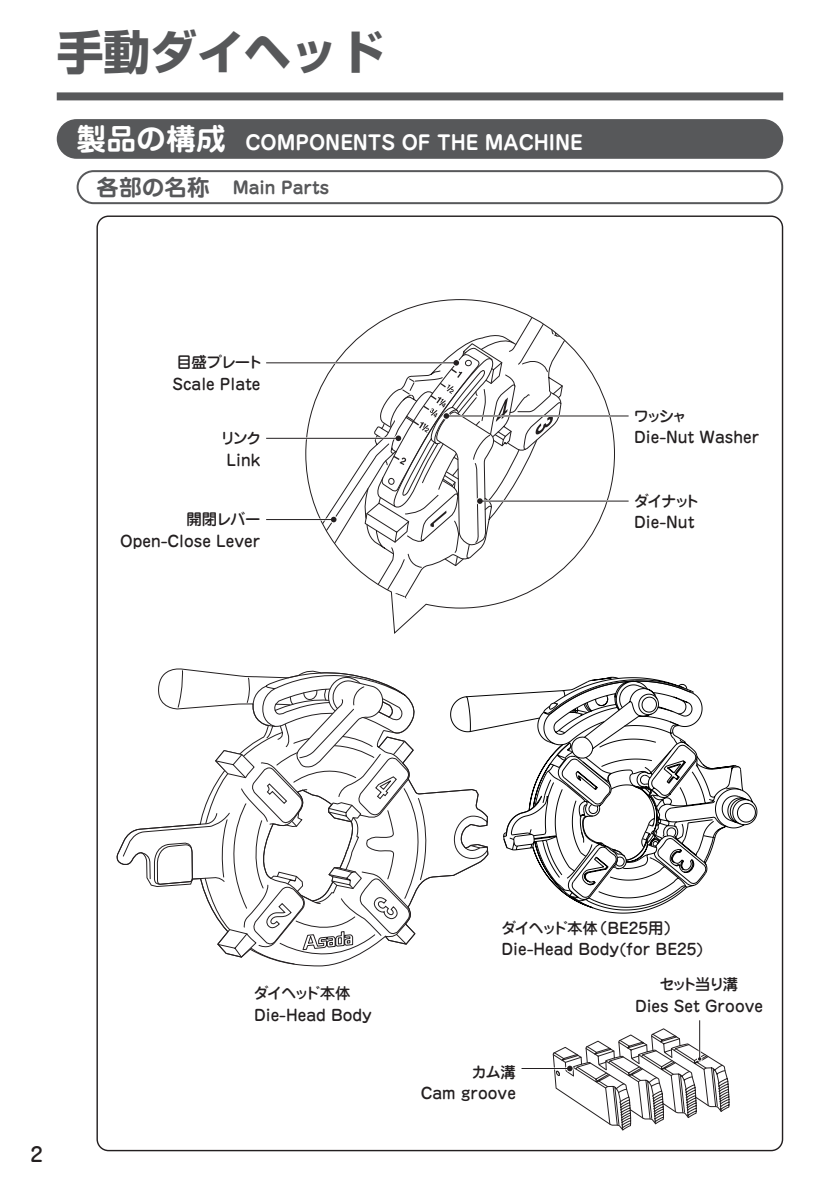
<style>
.page{position:relative;width:840px;height:1191px;background:#fff}
.page>*{position:absolute;margin:0;border:0;box-sizing:border-box;transform-origin:0 0}
.t1{font:700 46.8px "Shin Go Pro";color:#57585a}
.t2{font:700 19.8px "Jun 501 Pro";color:#fff}
.t3{font:500 19.8px "Jun 34 Pro";color:#231f20}
.t4{font:700 17px "Jun 501 Pro";color:#57585a}
.t5{font:15.4px/21.8px "Jun 34 Pro Medium 90 msp RKSJ H";color:#231f20}
.t6{font:15.4px/21.8px "Jun 34 Pro Medium 90 msp RKSJ H";letter-spacing:-.045em;color:#231f20}
.s1{font-size:29.8px}
.s2{font-size:22.6px}
</style>
<div class="page">
<div style="left:57px;top:92px;width:725px;height:8px;background:#57585a"></div>
<div style="left:57px;top:119px;width:725px;height:40px;background:#57585a;border-radius:20px"></div>
<svg style="left:123px;top:668px;width:327px;height:296px"></svg>
<svg style="left:304px;top:358px;width:311px;height:276px"></svg>
<hr style="left:479px;top:500px;width:149px;height:2px;background:#fff">
<hr style="left:479px;top:500px;width:149px;height:1px;background:#231f20">
<hr style="left:446px;top:415px;width:182px;height:2px;background:#fff">
<hr style="left:446px;top:415px;width:182px;height:1px;background:#231f20">
<hr style="left:266px;top:362px;width:190px;height:2px;background:#fff">
<hr style="left:266px;top:362px;width:190px;height:1px;background:#231f20">
<hr style="left:266px;top:437px;width:132px;height:2px;background:#fff">
<hr style="left:266px;top:438px;width:132px;height:1px;background:#231f20">
<hr style="left:266px;top:518px;width:67px;height:2px;background:#fff">
<hr style="left:266px;top:519px;width:67px;height:1px;background:#231f20">
<svg style="left:305px;top:299px;width:277px;height:309px"></svg>
<hr style="left:521px;top:1068px;width:48px;height:1px;background:#231f20">
<svg style="left:552px;top:1020px;width:177px;height:110px"></svg>
<svg style="left:450px;top:693px;width:55px;height:184px"></svg>
<svg style="left:506px;top:677px;width:234px;height:236px"></svg>
<svg style="left:504px;top:724px;width:234px;height:186px"></svg>
<svg style="left:536px;top:737px;width:146px;height:129px"></svg>
<div style="left:77px;top:170px;width:705px;height:34px;border:2px solid #57585a;border-radius:16px"></div>
<h1 class="t1" style="left:57px;top:15px;width:329px">手動ダイヘッド</h1>
<p class="t2" style="left:77px;top:127px;width:507px"><span class="s1">製品の構成</span> COMPONENTS OF THE MACHINE</p>
<p class="t4" style="left:96px;top:174px;width:234px"><span class="s2">各部の名称</span> Main Parts</p>
<p class="t5" style="left:172px;top:350px;width:92px">目盛プレート<br>Scale Plate</p>
<p class="t5" style="left:220px;top:425px;width:43px;text-align:center">リンク<br>Link</p>
<p class="t5" style="left:120px;top:507px;width:142px;text-align:right">開閉レバー<br>Open-Close Lever</p>
<p class="t5" style="left:633px;top:403px;width:127px">ワッシャ<br>Die-Nut Washer</p>
<p class="t6" style="left:633px;top:488px;width:68px">ダイナット<br>Die-Nut</p>
<p class="t3" style="left:31px;top:1138px;width:14px">2</p>
<p class="t5" style="left:253px;top:980px;width:120px">ダイヘッド本体<br>Die-Head Body</p>
<p class="t5" style="left:500px;top:915px;width:204px">ダイヘッド本体（BE25用）<br>Die-Head Body(for BE25)</p>
<p class="t5" style="left:420px;top:1059px;width:97px;text-align:right">カム溝<br>Cam groove</p>
<p class="t5" style="left:634px;top:971px;width:129px;text-align:center">セット当り溝<br>Dies Set Groove</p>
</div>
